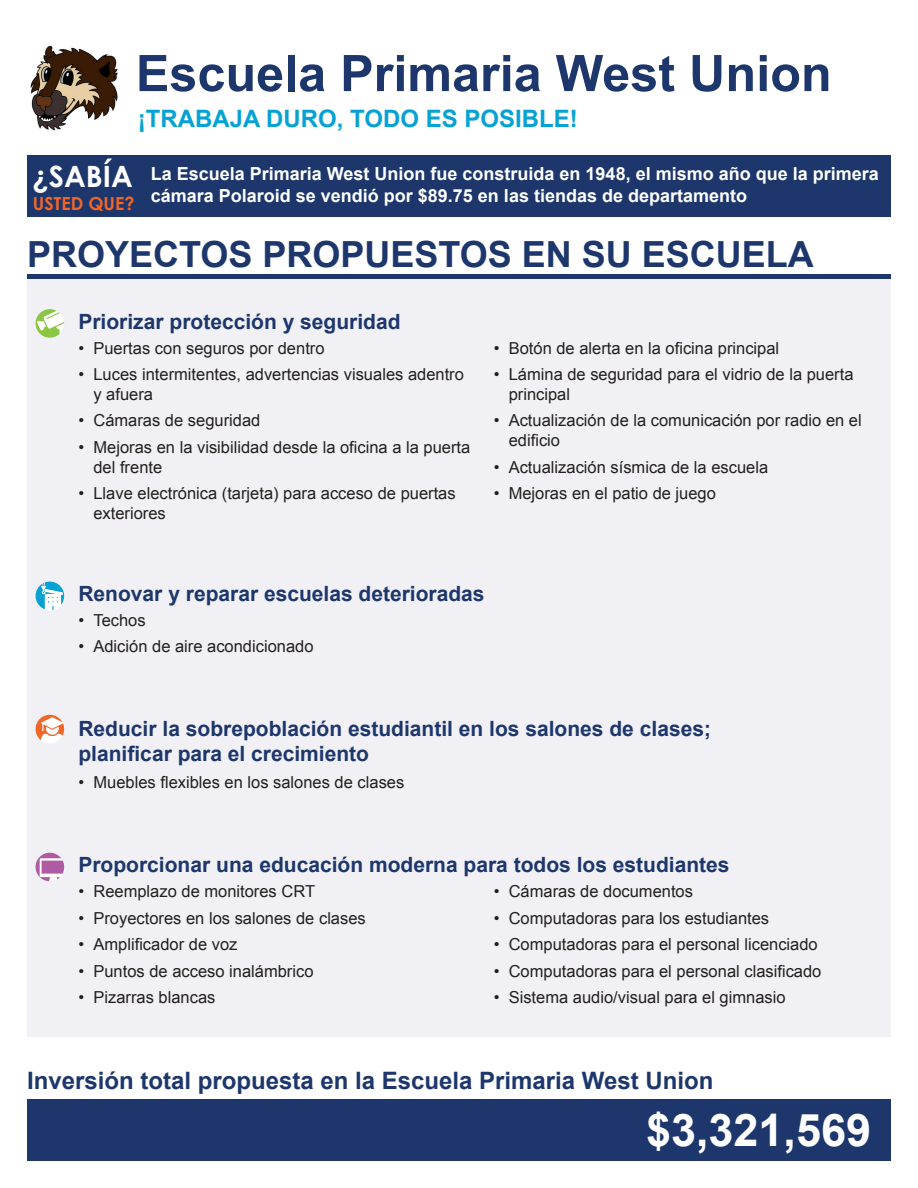
<style>
.page{position:relative;width:918px;height:1188px;background:#fff}
.page>*{position:absolute;margin:0;border:0;box-sizing:border-box;transform-origin:0 0}
.t1{font:700 50.4px "Arial";color:#1d366c}
.t2{font:700 45px "Arial";color:#fff}
.t3{font:700 36px "Arial";color:#1d366c}
.t4{font:700 29.4px "Century Gothic";color:#fff}
.t5{font:700 24px "Arial";color:#1d366c}
.t6{font:700 24px "Arial";color:#06a2d4}
.t7{font:700 21px/25.2px "Arial";color:#1d366c}
.t8{font:700 18px/21.6px "Arial";color:#fff}
.t9{font:700 18px "Century Gothic";color:#f26627}
.Project_Lists{font:16.5px/19.8px "Arial";color:#231f20}
</style>
<div class="page">
<img style="left:30px;top:45px;width:88px;height:86px">
<div style="left:27px;top:275px;width:864px;height:762px;background:#f1f1f5"></div>
<svg style="left:36px;top:309px;width:28px;height:29px"></svg>
<svg style="left:36px;top:582px;width:28px;height:28px"></svg>
<svg style="left:36px;top:715px;width:28px;height:28px"></svg>
<svg style="left:36px;top:853px;width:29px;height:28px"></svg>
<div style="left:27px;top:155px;width:864px;height:61px;background:#1d366c"></div>
<div style="left:27px;top:1100px;width:864px;height:61px;background:#1d366c"></div>
<hr style="left:27px;top:275px;width:864px;height:4px;background:#1d366c">
<p class="t1" style="left:136px;top:40px;width:697px">Escuela Primaria West Union</p>
<p class="t6" style="left:138px;top:102px;width:442px">¡TRABAJA DURO, TODO ES POSIBLE!</p>
<p class="t4" style="left:32px;top:158px;width:102px">¿SABÍA</p>
<p class="t9" style="left:33px;top:192px;width:103px">USTED QUE?</p>
<p class="t8" style="left:151px;top:164px;width:729px">La Escuela Primaria West Union fue construida en 1948, el mismo año que la primera cámara Polaroid se vendió por $89.75 en las tiendas de departamento</p>
<p class="t3" style="left:27px;top:231px;width:788px">PROYECTOS PROPUESTOS EN SU ESCUELA</p>
<p class="t7" style="left:78px;top:309px;width:324px">Priorizar protección y seguridad</p>
<p class="Project_Lists" style="left:78px;top:338px;width:248px">• Puertas con seguros por dentro</p>
<p class="Project_Lists" style="left:93px;top:365px;width:372px;text-indent:-15px">• Luces intermitentes, advertencias visuales adentro y afuera</p>
<p class="Project_Lists" style="left:78px;top:411px;width:183px">• Cámaras de seguridad</p>
<p class="Project_Lists" style="left:93px;top:437px;width:378px;text-indent:-15px">• Mejoras en la visibilidad desde la oficina a la puerta del frente</p>
<p class="Project_Lists" style="left:93px;top:484px;width:364px;text-indent:-15px">• Llave electrónica (tarjeta) para acceso de puertas exteriores</p>
<p class="Project_Lists" style="left:494px;top:338px;width:287px">• Botón de alerta en la oficina principal</p>
<p class="Project_Lists" style="left:509px;top:365px;width:346px;text-indent:-15px">• Lámina de seguridad para el vidrio de la puerta principal</p>
<p class="Project_Lists" style="left:509px;top:411px;width:355px;text-indent:-15px">• Actualización de la comunicación por radio en el edificio</p>
<p class="Project_Lists" style="left:494px;top:457px;width:276px">• Actualización sísmica de la escuela</p>
<p class="Project_Lists" style="left:494px;top:484px;width:224px">• Mejoras en el patio de juego</p>
<p class="t7" style="left:78px;top:582px;width:408px">Renovar y reparar escuelas deterioradas</p>
<p class="Project_Lists" style="left:78px;top:610px;width:69px">• Techos</p>
<p class="Project_Lists" style="left:78px;top:637px;width:237px">• Adición de aire acondicionado</p>
<p class="t7" style="left:78px;top:716px;width:634px">Reducir la sobrepoblación estudiantil en los salones de clases; planificar para el crecimiento</p>
<p class="Project_Lists" style="left:78px;top:772px;width:327px">• Muebles flexibles en los salones de clases</p>
<p class="t7" style="left:78px;top:853px;width:653px">Proporcionar una educación moderna para todos los estudiantes</p>
<p class="Project_Lists" style="left:78px;top:882px;width:238px">• Reemplazo de monitores CRT</p>
<p class="Project_Lists" style="left:78px;top:908px;width:289px">• Proyectores en los salones de clases</p>
<p class="Project_Lists" style="left:78px;top:935px;width:160px">• Amplificador de voz</p>
<p class="Project_Lists" style="left:78px;top:961px;width:237px">• Puntos de acceso inalámbrico</p>
<p class="Project_Lists" style="left:78px;top:988px;width:138px">• Pizarras blancas</p>
<p class="Project_Lists" style="left:494px;top:882px;width:201px">• Cámaras de documentos</p>
<p class="Project_Lists" style="left:494px;top:908px;width:277px">• Computadoras para los estudiantes</p>
<p class="Project_Lists" style="left:494px;top:935px;width:326px">• Computadoras para el personal licenciado</p>
<p class="Project_Lists" style="left:494px;top:961px;width:329px">• Computadoras para el personal clasificado</p>
<p class="Project_Lists" style="left:494px;top:988px;width:293px">• Sistema audio/visual para el gimnasio</p>
<p class="t5" style="left:27px;top:1065px;width:688px">Inversión total propuesta en la Escuela Primaria West Union</p>
<p class="t2" style="left:646px;top:1100px;width:227px">$3,321,569</p>
</div>
